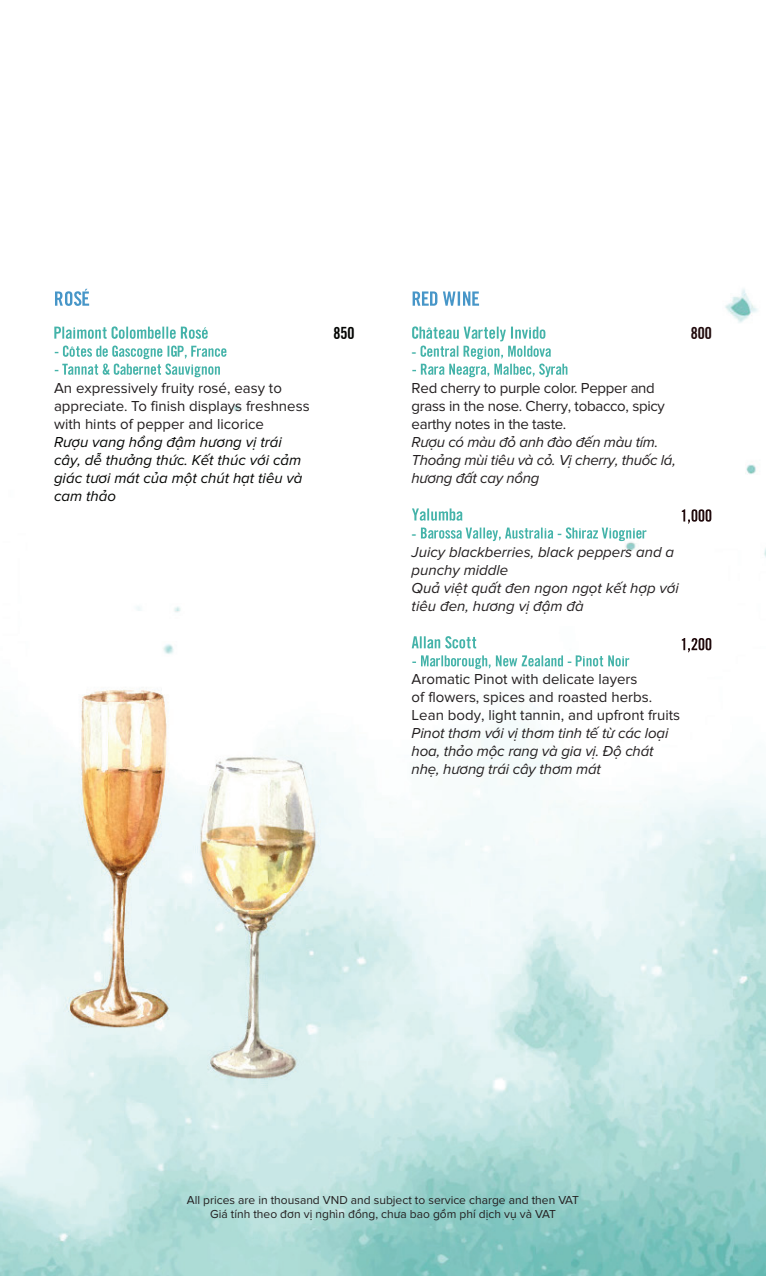
<style>
.page{position:relative;width:766px;height:1276px;background:#fff}
.page>*{position:absolute;margin:0;border:0;box-sizing:border-box;transform-origin:0 0}
.t1{font:700 condensed 16.5px "Commerce";color:#040503}
.t2{font:700 condensed 16.5px "Commerce";color:#210b0d}
.t3{font:italic 15px/18px "SVN Proxima Nova";letter-spacing:-.01em;color:#231f20}
.t4{font:15px/18px "SVN Proxima Nova";color:#231f20}
.t5{font:italic 15px/18px "SVN Proxima Nova";color:#040503}
.t6{font:15px/18px "SVN Proxima Nova";letter-spacing:-.02em;color:#231f20}
.t7{font:700 condensed 15px "Commerce";color:#44b3a9}
.t8{font:12px/14.4px "SVN Proxima Nova";color:#231f20;text-align:center}
</style>
<div class="page">
<img style="left:0;top:288px;width:765px;height:988px">
<svg style="left:54px;top:326px;width:154px;height:13px"></svg>
<svg style="left:55px;top:345px;width:171px;height:32px"></svg>
<svg style="left:412px;top:326px;width:155px;height:51px"></svg>
<svg style="left:412px;top:508px;width:50px;height:12px"></svg>
<svg style="left:421px;top:527px;width:225px;height:14px"></svg>
<svg style="left:411px;top:636px;width:65px;height:12px"></svg>
<svg style="left:412px;top:655px;width:217px;height:14px"></svg>
<svg style="left:681px;top:509px;width:30px;height:14px"></svg>
<svg style="left:681px;top:638px;width:30px;height:14px"></svg>
<svg style="left:55px;top:289px;width:34px;height:17px"></svg>
<svg style="left:412px;top:291px;width:67px;height:15px"></svg>
<p class="t4" style="left:54px;top:378px;width:257px">An expressively fruity rosé, easy to appreciate. To finish displays freshness with hints of pepper and licorice</p>
<p class="t5" style="left:54px;top:432px;width:250px">Rượu vang hồng đậm hương vị trái cây, dễ thưởng thức. Kết thúc với cảm giác tươi mát của một chút hạt tiêu và cam thảo</p>
<p class="t1" style="left:333px;top:322px;width:22px">850</p>
<p class="t7" style="left:411px;top:342px;width:7px">-</p>
<p class="t6" style="left:411px;top:378px;width:255px">Red cherry to purple color. Pepper and grass in the nose. Cherry, tobacco, spicy earthy notes in the taste.</p>
<p class="t3" style="left:411px;top:432px;width:265px">Rượu có màu đỏ anh đào đến màu tím.<br>Thoảng mùi tiêu và cỏ. Vị cherry, thuốc lá, hương đất cay nồng</p>
<p class="t2" style="left:690px;top:322px;width:22px">800</p>
<p class="t7" style="left:411px;top:523px;width:7px">-</p>
<p class="t3" style="left:411px;top:542px;width:269px">Juicy blackberries, black peppers and a punchy middle<br>Quả việt quất đen ngon ngọt kết hợp với tiêu đen, hương vị đậm đà</p>
<p class="t4" style="left:411px;top:670px;width:270px">Aromatic Pinot with delicate layers<br>of flowers, spices and roasted herbs.<br>Lean body, light tannin, and upfront fruits</p>
<p class="t3" style="left:411px;top:724px;width:258px">Pinot thơm với vị thơm tinh tế từ các loại hoa, thảo mộc rang và gia vị. Độ chát nhẹ, hương trái cây thơm mát</p>
<p class="t8" style="left:187px;top:1192px;width:393px">All prices are in thousand VND and subject to service charge and then VAT<br>Giá tính theo đơn vị nghìn đồng, chưa bao gồm phí dịch vụ và VAT</p>
</div>
